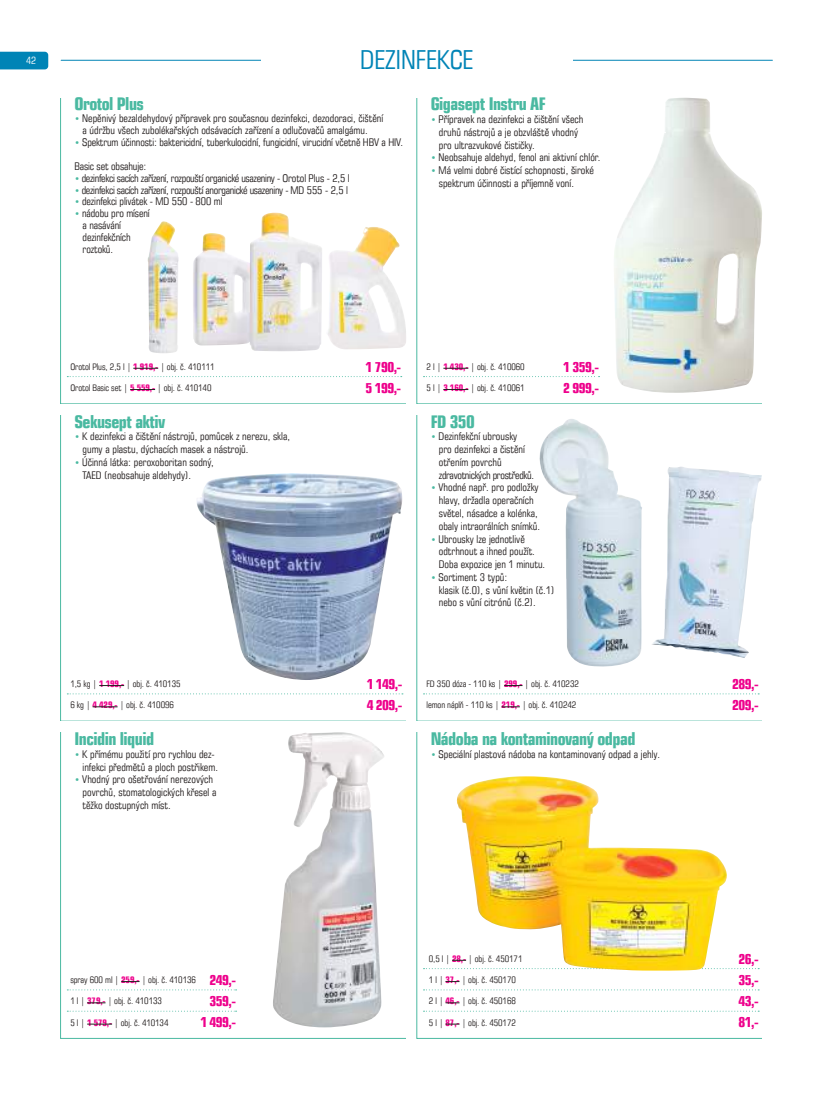
<style>
.page{position:relative;width:833px;height:1099px;background:#fff}
.page>*{position:absolute;margin:0;border:0;box-sizing:border-box;transform-origin:0 0}
.t1{font:condensed 26.25px "Square 721 AT";color:#0084b6}
.t2{font:700 condensed 17.5px "Square 721 AT";letter-spacing:-.03em;color:#4ab9a1}
.t3{font:700 condensed 13.75px/21.2px "Square 721 AT";letter-spacing:-.04em;color:#ee008c;text-align:right}
.t4{font:condensed 10.62px/12.8px "Square 721 AT";color:#241f1f}
.t5{font:condensed 10.62px "Square 721 AT";letter-spacing:-.03em;color:#241f1f}
.t6{font:condensed 10px "Square 721 AT";color:#fff}
.t7{font:condensed 9px "Square 721 AT";letter-spacing:-.01em;color:#241f1f}
.s1{font-weight:700;font-size:9.38px;color:#4ab9a1}
.s2{font-weight:700;color:#ee008c}
.s3{font-weight:700;font-size:13.75px;color:#ee008c}
</style>
<div class="page">
<svg style="left:0;top:52px;width:48px;height:17px"></svg>
<hr style="left:61px;top:60px;width:711px;height:1px;background:#0084b6">
<div style="left:261px;top:46px;width:312px;height:27px;background:#fff"></div>
<svg style="left:133px;top:368px;width:25px;height:1px"></svg>
<svg style="left:67px;top:376px;width:335px;height:1px"></svg>
<svg style="left:130px;top:389px;width:25px;height:1px"></svg>
<svg style="left:443px;top:368px;width:25px;height:1px"></svg>
<svg style="left:423px;top:376px;width:176px;height:1px"></svg>
<svg style="left:443px;top:389px;width:25px;height:1px"></svg>
<svg style="left:99px;top:685px;width:25px;height:1px"></svg>
<svg style="left:67px;top:693px;width:336px;height:1px"></svg>
<svg style="left:93px;top:706px;width:25px;height:1px"></svg>
<svg style="left:504px;top:685px;width:18px;height:1px"></svg>
<svg style="left:423px;top:693px;width:336px;height:1px"></svg>
<svg style="left:501px;top:706px;width:19px;height:1px"></svg>
<svg style="left:121px;top:981px;width:19px;height:1px"></svg>
<svg style="left:67px;top:989px;width:170px;height:1px"></svg>
<svg style="left:87px;top:1002px;width:18px;height:1px"></svg>
<svg style="left:87px;top:1023px;width:25px;height:1px"></svg>
<svg style="left:67px;top:1010px;width:170px;height:1px"></svg>
<svg style="left:445px;top:1023px;width:14px;height:1px"></svg>
<svg style="left:423px;top:968px;width:336px;height:1px"></svg>
<svg style="left:445px;top:981px;width:14px;height:1px"></svg>
<svg style="left:445px;top:1002px;width:14px;height:1px"></svg>
<svg style="left:423px;top:989px;width:336px;height:1px"></svg>
<svg style="left:423px;top:1010px;width:336px;height:1px"></svg>
<img style="left:148px;top:213px;width:174px;height:138px">
<img style="left:614px;top:98px;width:148px;height:295px">
<img style="left:197px;top:473px;width:205px;height:207px">
<img style="left:539px;top:419px;width:223px;height:248px">
<img style="left:273px;top:732px;width:111px;height:295px">
<img style="left:457px;top:776px;width:270px;height:194px">
<p class="t6" style="left:26px;top:55px;width:11px">42</p>
<h1 class="t1" style="left:360px;top:44px;width:115px">DEZINFEKCE</h1>
<h2 class="t2" style="left:74px;top:93px;width:71px">Orotol Plus</h2>
<p class="t4" style="left:83px;top:112px;width:302px;line-height:11.9px;text-indent:-8px"><span class="s1">•</span> Nepěnivý bezaldehydový přípravek pro současnou dezinfekci, dezodoraci, čištění a údržbu všech zubolékařských odsávacích zařízení a odlučovačů amalgámu.</p>
<p class="t4" style="left:74px;top:136px;width:330px"><span class="s1">•</span> Spektrum účinnosti: baktericidní, tuberkulocidní, fungicidní, virucidní včetně HBV a HIV.</p>
<p class="t4" style="left:74px;top:159px;width:73px">Basic set obsahuje:</p>
<p class="t5" style="left:74px;top:171px;width:277px"><span class="s1">•</span> dezinfekci sacích zařízení, rozpouští organické usazeniny - Orotol Plus - 2,5 l</p>
<p class="t5" style="left:74px;top:183px;width:275px"><span class="s1">•</span> dezinfekci sacích zařízení, rozpouští anorganické usazeniny - MD 555 - 2,5 l</p>
<p class="t4" style="left:74px;top:195px;width:150px"><span class="s1">•</span> dezinfekci plivátek - MD 550 - 800 ml</p>
<p class="t4" style="left:83px;top:207px;width:69px;line-height:11.9px;text-indent:-8px"><span class="s1">•</span> nádobu pro mísení a nasávání dezinfekčních roztoků.</p>
<h2 class="t2" style="left:431px;top:93px;width:116px">Gigasept Instru AF</h2>
<p class="t4" style="left:439px;top:113px;width:146px;text-indent:-8px"><span class="s1">•</span> Přípravek na dezinfekci a čištění všech druhů nástrojů a je obzvláště vhodný pro ultrazvukové čističky.</p>
<p class="t4" style="left:431px;top:151px;width:171px"><span class="s1">•</span> Neobsahuje aldehyd, fenol ani aktivní chlór.</p>
<p class="t4" style="left:439px;top:164px;width:156px;text-indent:-8px"><span class="s1">•</span> Má velmi dobré čistící schopnosti, široké spektrum účinnosti a příjemně voní.</p>
<p class="t7" style="left:70px;top:361px;width:146px">Orotol Plus, 2,5 l | <span class="s2">1 919,-</span> | obj. č. 410111</p>
<p class="t3" style="left:365px;top:356px;width:37px">1 790,-</p>
<p class="t7" style="left:70px;top:382px;width:143px">Orotol Basic set | <span class="s2">5 559,-</span> | obj. č. 410140</p>
<p class="t3" style="left:365px;top:377px;width:37px">5 199,-</p>
<h2 class="t2" style="left:74px;top:410px;width:93px">Sekusept aktiv</h2>
<p class="t4" style="left:83px;top:430px;width:209px;text-indent:-8px"><span class="s1">•</span> K dezinfekci a čištění nástrojů, pomůcek z nerezu, skla, gumy a plastu, dýchacích masek a nástrojů.</p>
<p class="t4" style="left:83px;top:455px;width:133px;text-indent:-8px"><span class="s1">•</span> Účinná látka: peroxoboritan sodný,<br>TAED (neobsahuje aldehydy).</p>
<p class="t7" style="left:426px;top:361px;width:100px">2 l | <span class="s2">1 430,-</span> | obj. č. 410060</p>
<p class="t3" style="left:563px;top:356px;width:37px">1 359,-</p>
<p class="t7" style="left:426px;top:382px;width:100px">5 l | <span class="s2">3 160,-</span> | obj. č. 410061</p>
<p class="t3" style="left:563px;top:377px;width:37px">2 999,-</p>
<h2 class="t2" style="left:431px;top:410px;width:46px">FD 350</h2>
<p class="t4" style="left:439px;top:430px;width:97px;text-indent:-8px"><span class="s1">•</span> Dezinfekční ubrousky<br>pro dezinfekci a čistění otřením povrchů zdravotnických prostředků.</p>
<p class="t4" style="left:439px;top:481px;width:103px;text-indent:-8px"><span class="s1">•</span> Vhodné např. pro podložky hlavy, držadla operačních světel, násadce a kolénka, obaly intraorálních snímků.</p>
<p class="t4" style="left:439px;top:532px;width:108px;text-indent:-8px"><span class="s1">•</span> Ubrousky lze jednotlivě odtrhnout a ihned použít.<br>Doba expozice jen 1 minutu.</p>
<p class="t4" style="left:439px;top:570px;width:117px;text-indent:-8px"><span class="s1">•</span> Sortiment 3 typů:<br>klasik (č.0), s vůní květin (č.1) nebo s vůní citrónů (č.2).</p>
<p class="t7" style="left:70px;top:678px;width:112px">1,5 kg | <span class="s2">1 199,-</span> | obj. č. 410135</p>
<p class="t3" style="left:367px;top:673px;width:37px">1 149,-</p>
<p class="t7" style="left:70px;top:699px;width:105px">6 kg | <span class="s2">4 429,-</span> | obj. č. 410096</p>
<p class="t3" style="left:367px;top:694px;width:37px">4 209,-</p>
<h2 class="t2" style="left:74px;top:728px;width:81px">Incidin liquid</h2>
<p class="t4" style="left:83px;top:747px;width:137px;text-indent:-8px"><span class="s1">•</span> K přímému použití pro rychlou dez&shy;infekci předmětů a ploch postřikem.</p>
<p class="t4" style="left:83px;top:773px;width:135px;text-indent:-8px"><span class="s1">•</span> Vhodný pro ošetřování nerezových povrchů, stomatologických křesel a těžko dostupných míst.</p>
<p class="t7" style="left:426px;top:678px;width:154px">FD 350 dóza - 110 ks | <span class="s2">299,-</span> | obj. č. 410232</p>
<p class="t3" style="left:732px;top:673px;width:28px">289,-</p>
<p class="t7" style="left:426px;top:699px;width:151px">lemon náplň - 110 ks | <span class="s2">219,-</span> | obj. č. 410242</p>
<p class="t3" style="left:732px;top:694px;width:28px">209,-</p>
<h2 class="t2" style="left:431px;top:728px;width:206px">Nádoba na kontaminovaný odpad</h2>
<p class="t4" style="left:431px;top:747px;width:231px"><span class="s1">•</span> Speciální plastová nádoba na kontaminovaný odpad a jehly.</p>
<p class="t7" style="left:70px;top:974px;width:167px">spray 600 ml | <span class="s2">259,-</span> | obj. č. 410136 <span class="s3">249,-</span></p>
<p class="t7" style="left:70px;top:995px;width:93px">1 l | <span class="s2">379,-</span> | obj. č. 410133</p>
<p class="t7" style="left:70px;top:1016px;width:100px">5 l | <span class="s2">1 579,-</span> | obj. č. 410134</p>
<p class="t3" style="left:200px;top:990px;width:37px">359,-<br>1 499,-</p>
<p class="t7" style="left:429px;top:953px;width:95px">0,5 l | <span class="s2">28,-</span> | obj. č. 450171</p>
<p class="t3" style="left:738px;top:947px;width:22px">26,-</p>
<p class="t7" style="left:429px;top:974px;width:89px">1 l | <span class="s2">37,-</span> | obj. č. 450170</p>
<p class="t7" style="left:429px;top:995px;width:89px">2 l | <span class="s2">46,-</span> | obj. č. 450168</p>
<p class="t3" style="left:738px;top:969px;width:22px;text-align:justify">35,- 43,- 81,-</p>
<p class="t7" style="left:429px;top:1016px;width:89px">5 l | <span class="s2">87,-</span> | obj. č. 450172</p>
</div>
